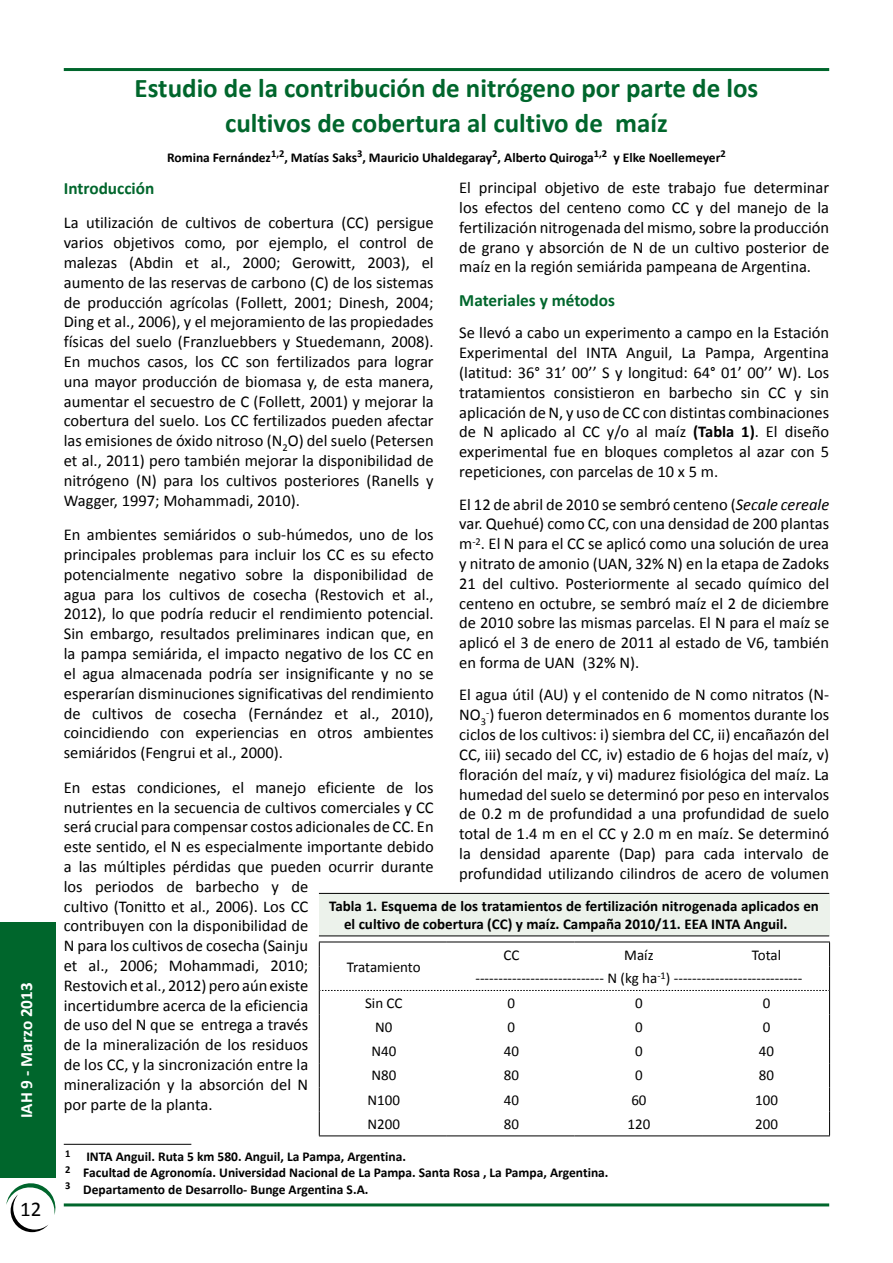
<style>
.page{position:relative;width:893px;height:1263px;background:#fff}
.page>*{position:absolute;margin:0;border:0;box-sizing:border-box;transform-origin:0 0}
.t1{font:700 27px/35.5px "Calibri";color:#00662c;text-align:center}
.t2{font:21px "Calibri";color:#000}
.t3{font:700 17.25px "Calibri";color:#00662c}
.t4{font:700 17.25px "Calibri";color:#fff}
.t5{font:16.5px/19.8px "Calibri";color:#000;text-align:justify}
.t6{font:15px/23.7px "Calibri";color:#000}
.t7{font:700 15px/18px "Calibri";color:#000}
.t8{font:700 13.5px/16.2px "Calibri";color:#000}
.s1{font-weight:700}
.s2{font-style:italic}
</style>
<div class="page">
<svg style="left:6px;top:1183px;width:49px;height:49px"></svg>
<div style="left:0;top:923px;width:55px;height:255px;background:#00662c"></div>
<hr style="left:64px;top:68px;width:765px;height:3px;background:#00662c">
<hr style="left:64px;top:1203px;width:765px;height:3px;background:#00662c">
<hr style="left:64px;top:1144px;width:127px;height:1px;background:#000">
<hr style="left:319px;top:941px;width:128px;height:1px;background:#000">
<hr style="left:447px;top:941px;width:127px;height:1px;background:#000">
<hr style="left:574px;top:941px;width:128px;height:1px;background:#000">
<hr style="left:702px;top:941px;width:128px;height:1px;background:#000">
<svg style="left:319px;top:942px;width:511px;height:193px"></svg>
<hr style="left:319px;top:1135px;width:128px;height:1px;background:#000">
<hr style="left:447px;top:1135px;width:127px;height:1px;background:#000">
<hr style="left:574px;top:1135px;width:128px;height:1px;background:#000">
<hr style="left:702px;top:1135px;width:128px;height:1px;background:#000">
<div style="left:319px;top:893px;width:510px;height:43px;background:#ecf2eb"></div>
<hr style="left:319px;top:893px;width:510px;height:1px;background:#000">
<hr style="left:319px;top:935px;width:510px;height:1px;background:#000">
<p class="t4" style="left:15px;top:1118px;width:138px;rotate:-90deg">IAH 9 - Marzo 2013</p>
<p class="t2" style="left:20px;top:1195px;width:23px">12</p>
<h1 class="t1" style="left:135px;top:70px;width:625px">Estudio de la contribución de nitrógeno por parte de los cultivos de cobertura al cultivo de maíz</h1>
<p class="t8" style="left:167px;top:149px;width:560px">Romina Fernández<sup>1,2</sup>, Matías Saks<sup>3</sup>, Mauricio Uhaldegaray<sup>2</sup>, Alberto Quiroga<sup>1,2</sup> y Elke Noellemeyer<sup>2</sup></p>
<p class="t5" style="left:459px;top:177px;width:371px">El principal objetivo de este trabajo fue determinar los efectos del centeno como CC y del manejo de la fertilización nitrogenada del mismo, sobre la producción de grano y absorción de N de un cultivo posterior de maíz en la región semiárida pampeana de Argentina.</p>
<p class="t3" style="left:459px;top:289px;width:157px">Materiales y métodos</p>
<p class="t5" style="left:459px;top:322px;width:371px">Se llevó a cabo un experimento a campo en la Estación Experimental del INTA Anguil, La Pampa, Argentina (latitud: 36° 31’ 00’’ S y longitud: 64° 01’ 00’’ W). Los tratamientos consistieron en barbecho sin CC y sin aplicación de N, y uso de CC con distintas combinaciones de N aplicado al CC y/o al maíz <span class="s1">(Tabla 1)</span>. El diseño experimental fue en bloques completos al azar con 5 repeticiones, con parcelas de 10 x 5 m.</p>
<p class="t5" style="left:459px;top:493px;width:371px">El 12 de abril de 2010 se sembró centeno (<span class="s2">Secale cereale </span>var. Quehué) como CC, con una densidad de 200 plantas m<sup>-2</sup>. El N para el CC se aplicó como una solución de urea y nitrato de amonio (UAN, 32% N) en la etapa de Zadoks 21 del cultivo. Posteriormente al secado químico del centeno en octubre, se sembró maíz el 2 de diciembre de 2010 sobre las mismas parcelas. El N para el maíz se aplicó el 3 de enero de 2011 al estado de V6, también en forma de UAN (32% N).</p>
<p class="t5" style="left:459px;top:684px;width:371px">El agua útil (AU) y el contenido de N como nitratos (N-NO<sub>3</sub><sup>-</sup>) fueron determinados en 6 momentos durante los ciclos de los cultivos: i) siembra del CC, ii) encañazón del CC, iii) secado del CC, iv) estadio de 6 hojas del maíz, v) floración del maíz, y vi) madurez fisiológica del maíz. La humedad del suelo se determinó por peso en intervalos de 0.2 m de profundidad a una profundidad de suelo total de 1.4 m en el CC y 2.0 m en maíz. Se determinó la densidad aparente (Dap) para cada intervalo de profundidad utilizando cilindros de acero de volumen</p>
<p class="t3" style="left:64px;top:177px;width:92px">Introducción</p>
<p class="t5" style="left:64px;top:212px;width:371px">La utilización de cultivos de cobertura (CC) persigue varios objetivos como, por ejemplo, el control de malezas (Abdin et al., 2000; Gerowitt, 2003), el aumento de las reservas de carbono (C) de los sistemas de producción agrícolas (Follett, 2001; Dinesh, 2004; Ding et al., 2006), y el mejoramiento de las propiedades físicas del suelo (Franzluebbers y Stuedemann, 2008).<br>En muchos casos, los CC son fertilizados para lograr una mayor producción de biomasa y, de esta manera, aumentar el secuestro de C (Follett, 2001) y mejorar la cobertura del suelo. Los CC fertilizados pueden afectar las emisiones de óxido nitroso (N<sub>2</sub>O) del suelo (Petersen et al., 2011) pero también mejorar la disponibilidad de nitrógeno (N) para los cultivos posteriores (Ranells y Wagger, 1997; Mohammadi, 2010).</p>
<p class="t5" style="left:64px;top:524px;width:371px">En ambientes semiáridos o sub-húmedos, uno de los principales problemas para incluir los CC es su efecto potencialmente negativo sobre la disponibilidad de agua para los cultivos de cosecha (Restovich et al., 2012), lo que podría reducir el rendimiento potencial.<br>Sin embargo, resultados preliminares indican que, en la pampa semiárida, el impacto negativo de los CC en el agua almacenada podría ser insignificante y no se esperarían disminuciones significativas del rendimiento de cultivos de cosecha (Fernández et al., 2010), coincidiendo con experiencias en otros ambientes semiáridos (Fengrui et al., 2000).</p>
<p class="t5" style="left:64px;top:777px;width:371px;text-align:left">En estas condiciones, el manejo eficiente de los nutrientes en la secuencia de cultivos comerciales y CC será crucial para compensar costos adicionales de CC. En este sentido, el N es especialmente importante debido a las múltiples pérdidas que pueden ocurrir durante los periodos de barbecho y de<br>cultivo (Tonitto et al., 2006). Los CC<br>contribuyen con la disponibilidad de<br>N para los cultivos de cosecha (Sainju<br>et al., 2006; Mohammadi, 2010;<br>Restovich et al., 2012) pero aún existe<br>incertidumbre acerca de la eficiencia<br>de uso del N que se entrega a través<br>de la mineralización de los residuos<br>de los CC, y la sincronización entre la<br>mineralización y la absorción del N<br>por parte de la planta.</p>
<p class="t7" style="left:344px;top:897px;width:476px;text-indent:-15px">Tabla 1. Esquema de los tratamientos de fertilización nitrogenada aplicados en el cultivo de cobertura (CC) y maíz. Campaña 2010/11. EEA INTA Anguil.</p>
<p class="t6" style="left:503px;top:942px;width:17px">CC</p>
<p class="t6" style="left:624px;top:942px;width:31px">Maíz</p>
<p class="t6" style="left:475px;top:942px;width:328px;text-indent:276px">Total ---------------------------- N (kg ha<sup>-1</sup>) ----------------------------</p>
<p class="t6" style="left:347px;top:954px;width:75px">Tratamiento</p>
<p class="t6" style="left:365px;top:990px;width:39px">Sin CC</p>
<p class="t6" style="left:508px;top:990px;width:9px">0</p>
<p class="t6" style="left:635px;top:990px;width:9px">0</p>
<p class="t6" style="left:763px;top:990px;width:9px">0</p>
<p class="t6" style="left:375px;top:1014px;width:19px">N0</p>
<p class="t6" style="left:508px;top:1014px;width:9px">0</p>
<p class="t6" style="left:635px;top:1014px;width:9px">0</p>
<p class="t6" style="left:763px;top:1014px;width:9px">0</p>
<p class="t6" style="left:371px;top:1039px;width:26px">N40</p>
<p class="t6" style="left:504px;top:1039px;width:17px">40</p>
<p class="t6" style="left:635px;top:1039px;width:9px">0</p>
<p class="t6" style="left:759px;top:1039px;width:17px">40</p>
<p class="t6" style="left:371px;top:1063px;width:26px">N80</p>
<p class="t6" style="left:504px;top:1063px;width:17px">80</p>
<p class="t6" style="left:635px;top:1063px;width:9px">0</p>
<p class="t6" style="left:759px;top:1063px;width:17px">80</p>
<p class="t6" style="left:368px;top:1087px;width:34px">N100</p>
<p class="t6" style="left:504px;top:1087px;width:17px">40</p>
<p class="t6" style="left:631px;top:1087px;width:17px">60</p>
<p class="t6" style="left:755px;top:1087px;width:24px">100</p>
<p class="t6" style="left:368px;top:1111px;width:34px">N200</p>
<p class="t6" style="left:504px;top:1111px;width:17px">80</p>
<p class="t6" style="left:628px;top:1111px;width:24px">120</p>
<p class="t6" style="left:755px;top:1111px;width:24px">200</p>
<p class="t8" style="left:65px;top:1148px;width:545px"><sup>1</sup> INTA Anguil. Ruta 5 km 580. Anguil, La Pampa, Argentina.<br><sup>2</sup> Facultad de Agronomía. Universidad Nacional de La Pampa. Santa Rosa , La Pampa, Argentina.<br><sup>3</sup> Departamento de Desarrollo- Bunge Argentina S.A.</p>
</div>
